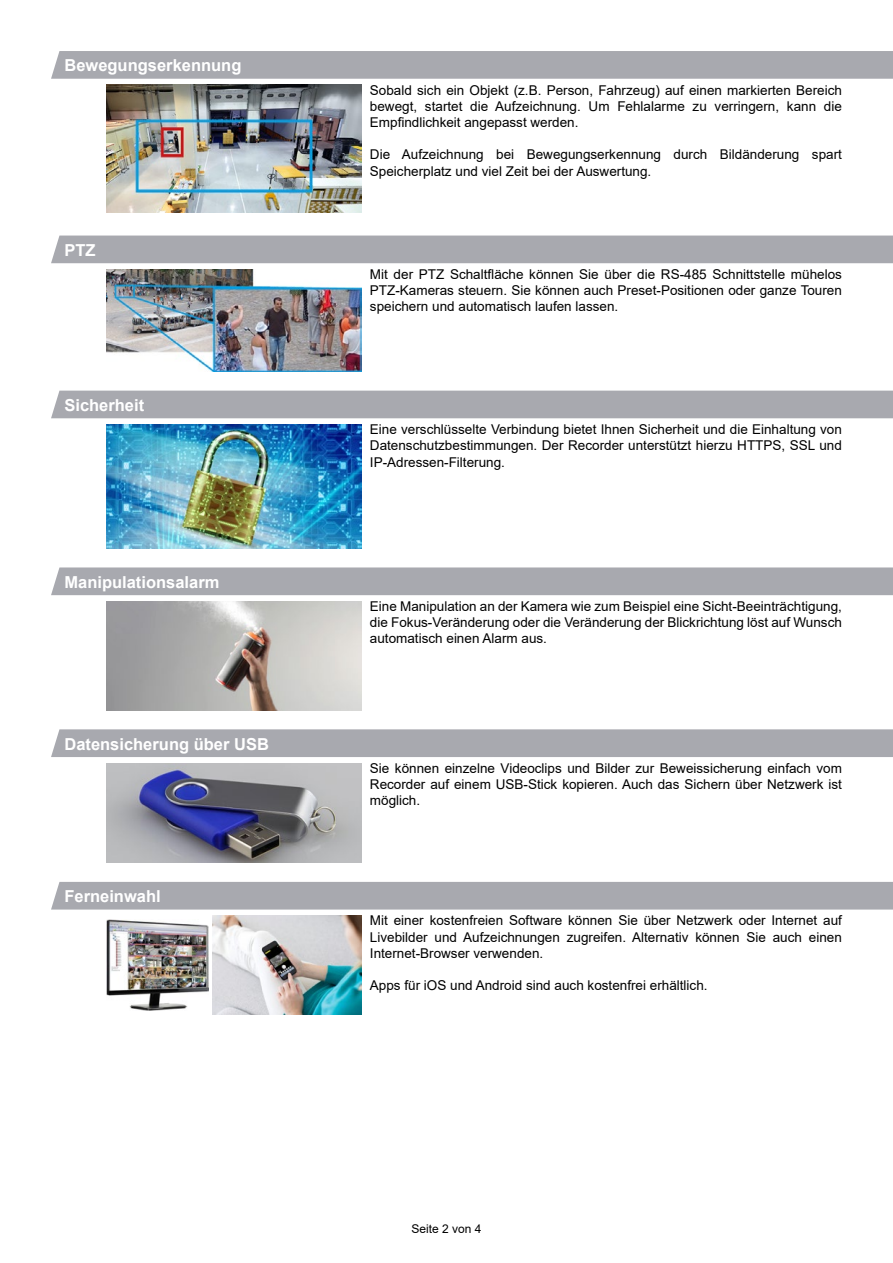
<style>
.page{position:relative;width:893px;height:1263px;background:#fff}
.page>*{position:absolute;margin:0;border:0;box-sizing:border-box;transform-origin:0 0}
.t1{font:700 16.5px "Arial";color:#fff}
.t2{font:13.5px/16.2px "Arial";color:#000;text-align:justify}
.t3{font:12px "Arial";color:#000}
</style>
<div class="page">
<div style="left:51px;top:51px;width:842px;height:28px;background:#a8a9af"></div>
<img style="left:106px;top:85px;width:255px;height:127px">
<div style="left:51px;top:236px;width:842px;height:27px;background:#a8a9af"></div>
<img style="left:106px;top:269px;width:255px;height:103px">
<div style="left:51px;top:391px;width:842px;height:27px;background:#a8a9af"></div>
<img style="left:106px;top:424px;width:255px;height:125px">
<div style="left:51px;top:567px;width:842px;height:28px;background:#a8a9af"></div>
<img style="left:106px;top:601px;width:255px;height:109px">
<div style="left:51px;top:729px;width:842px;height:28px;background:#a8a9af"></div>
<img style="left:106px;top:763px;width:255px;height:100px">
<div style="left:51px;top:882px;width:842px;height:27px;background:#a8a9af"></div>
<img style="left:106px;top:920px;width:102px;height:91px">
<img style="left:213px;top:915px;width:148px;height:100px">
<p class="t1" style="left:64px;top:54px;width:178px">Bewegungserkennung</p>
<p class="t1" style="left:64px;top:238px;width:33px">PTZ</p>
<p class="t1" style="left:64px;top:393px;width:81px">Sicherheit</p>
<p class="t1" style="left:64px;top:570px;width:156px">Manipulationsalarm</p>
<p class="t1" style="left:64px;top:732px;width:206px">Datensicherung über USB</p>
<p class="t1" style="left:64px;top:885px;width:98px">Ferneinwahl</p>
<p class="t2" style="left:370px;top:82px;width:473px">Sobald sich ein Objekt (z.B. Person, Fahrzeug) auf einen markierten Bereich bewegt, startet die Aufzeichnung. Um Fehlalarme zu verringern, kann die Empfindlichkeit angepasst werden.</p>
<p class="t2" style="left:370px;top:146px;width:473px">Die Aufzeichnung bei Bewegungserkennung durch Bildänderung spart<br>Speicherplatz und viel Zeit bei der Auswertung.</p>
<p class="t2" style="left:370px;top:266px;width:473px">Mit der PTZ Schaltfläche können Sie über die RS-485 Schnittstelle mühelos PTZ-Kameras steuern. Sie können auch Preset-Positionen oder ganze Touren speichern und automatisch laufen lassen.</p>
<p class="t2" style="left:370px;top:421px;width:473px">Eine verschlüsselte Verbindung bietet Ihnen Sicherheit und die Einhaltung von Datenschutzbestimmungen. Der Recorder unterstützt hierzu HTTPS, SSL und IP-Adressen-Filterung.</p>
<p class="t2" style="left:370px;top:598px;width:473px">Eine Manipulation an der Kamera wie zum Beispiel eine Sicht-Beeinträchtigung, die Fokus-Veränderung oder die Veränderung der Blickrichtung löst auf Wunsch automatisch einen Alarm aus.</p>
<p class="t2" style="left:370px;top:760px;width:473px">Sie können einzelne Videoclips und Bilder zur Beweissicherung einfach vom Recorder auf einem USB-Stick kopieren. Auch das Sichern über Netzwerk ist möglich.</p>
<p class="t2" style="left:370px;top:912px;width:473px">Mit einer kostenfreien Software können Sie über Netzwerk oder Internet auf Livebilder und Aufzeichnungen zugreifen. Alternativ können Sie auch einen Internet-Browser verwenden.</p>
<p class="t2" style="left:370px;top:977px;width:339px">Apps für iOS und Android sind auch kostenfrei erhältlich.</p>
<p class="t3" style="left:411px;top:1220px;width:72px">Seite 2 von 4</p>
</div>
